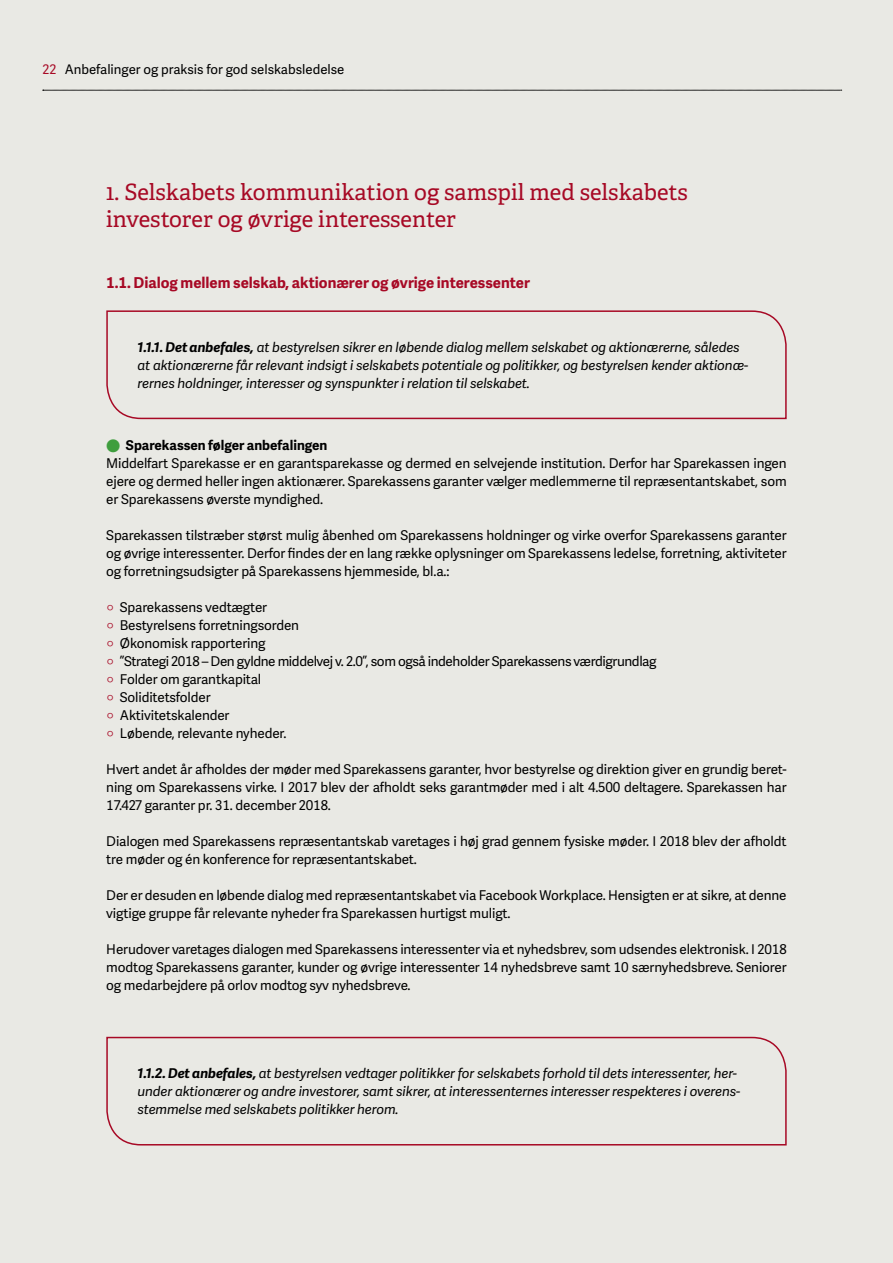
<style>
.page{position:relative;width:893px;height:1263px;background:#e9e9e4}
.page>*{position:absolute;margin:0;border:0;box-sizing:border-box;transform-origin:0 0}
.t1{font:22.5px/27px "Adelle";color:#a70925}
.t2{font:700 15px "Adelle Sans";color:#a70925}
.t3{font:13.5px/18px "Adelle Sans";letter-spacing:-.01em;color:#000}
.t4{font:italic 13.5px/18px "Adelle Sans";letter-spacing:-.01em;color:#000}
.t5{font:13.2px "Adelle Sans";color:#000}
.s1{color:#a70925}
.s2{font-weight:700}
.s3{color:#3f9e3e}
</style>
<div class="page">
<svg style="left:106px;top:1036px;width:681px;height:110px"></svg>
<svg style="left:106px;top:310px;width:681px;height:110px"></svg>
<svg style="left:43px;top:90px;width:799px;height:1px"></svg>
<p class="t5" style="left:43px;top:60px;width:303px"><span class="s1">22</span> Anbefalinger og praksis for god selskabsledelse</p>
<h1 class="t1" style="left:106px;top:177px;width:583px">1. Selskabets kommunikation og samspil med selskabets investorer og øvrige interessenter</h1>
<p class="t2" style="left:106px;top:272px;width:425px">1.1. Dialog mellem selskab, aktionærer og øvrige interessenter</p>
<p class="t4" style="left:138px;top:338px;width:612px"><span class="s2">1.1.1. Det anbefales,</span> at bestyrelsen sikrer en løbende dialog mellem selskabet og aktionærerne, således at aktionærerne får relevant indsigt i selskabets potentiale og politikker, og bestyrelsen kender aktionæ&shy;rernes holdninger, interesser og synspunkter i relation til selskabet.</p>
<p class="t3" style="left:106px;top:436px;width:682px"><span class="s3">●</span> <span class="s2">Sparekassen følger anbefalingen<br></span>Middelfart Sparekasse er en garantsparekasse og dermed en selvejende institution. Derfor har Sparekassen ingen ejere og dermed heller ingen aktionærer. Sparekassens garanter vælger medlemmerne til repræsentantskabet, som er Sparekassens øverste myndighed.</p>
<p class="t3" style="left:106px;top:526px;width:682px;text-align:justify">Sparekassen tilstræber størst mulig åbenhed om Sparekassens holdninger og virke overfor Sparekassens garanter og øvrige interessenter. Derfor findes der en lang række oplysninger om Sparekassens ledelse, forretning, aktiviteter og forretningsudsigter på Sparekassens hjemmeside, bl.a.:</p>
<p class="t3" style="left:106px;top:598px;width:552px"><span class="s1">T</span> Sparekassens vedtægter<br><span class="s1">T</span> Bestyrelsens forretningsorden<br><span class="s1">T</span> Økonomisk rapportering<br><span class="s1">T</span> ”Strategi 2018 – Den gyldne middelvej v. 2.0”, som også indeholder Sparekassens værdigrundlag <span class="s1">T</span> Folder om garantkapital<br><span class="s1">T</span> Soliditetsfolder<br><span class="s1">T</span> Aktivitetskalender<br><span class="s1">T</span> Løbende, relevante nyheder.</p>
<p class="t3" style="left:106px;top:760px;width:682px;text-align:justify">Hvert andet år afholdes der møder med Sparekassens garanter, hvor bestyrelse og direktion giver en grundig beret&shy;ning om Sparekassens virke. I 2017 blev der afholdt seks garantmøder med i alt 4.500 deltagere. Sparekassen har 17.427 garanter pr. 31. december 2018.</p>
<p class="t3" style="left:106px;top:832px;width:682px">Dialogen med Sparekassens repræsentantskab varetages i høj grad gennem fysiske møder. I 2018 blev der afholdt tre møder og én konference for repræsentantskabet.</p>
<p class="t3" style="left:106px;top:886px;width:682px">Der er desuden en løbende dialog med repræsentantskabet via Facebook Workplace. Hensigten er at sikre, at denne vigtige gruppe får relevante nyheder fra Sparekassen hurtigst muligt.</p>
<p class="t3" style="left:106px;top:940px;width:682px;text-align:justify">Herudover varetages dialogen med Sparekassens interessenter via et nyhedsbrev, som udsendes elektronisk. I 2018 modtog Sparekassens garanter, kunder og øvrige interessenter 14 nyhedsbreve samt 10 særnyhedsbreve. Seniorer og medarbejdere på orlov modtog syv nyhedsbreve.</p>
<p class="t4" style="left:138px;top:1064px;width:604px"><span class="s2">1.1.2. Det anbefales,</span> at bestyrelsen vedtager politikker for selskabets forhold til dets interessenter, her&shy;under aktionærer og andre investorer, samt sikrer, at interessenternes interesser respekteres i overens&shy;stemmelse med selskabets politikker herom.</p>
</div>
